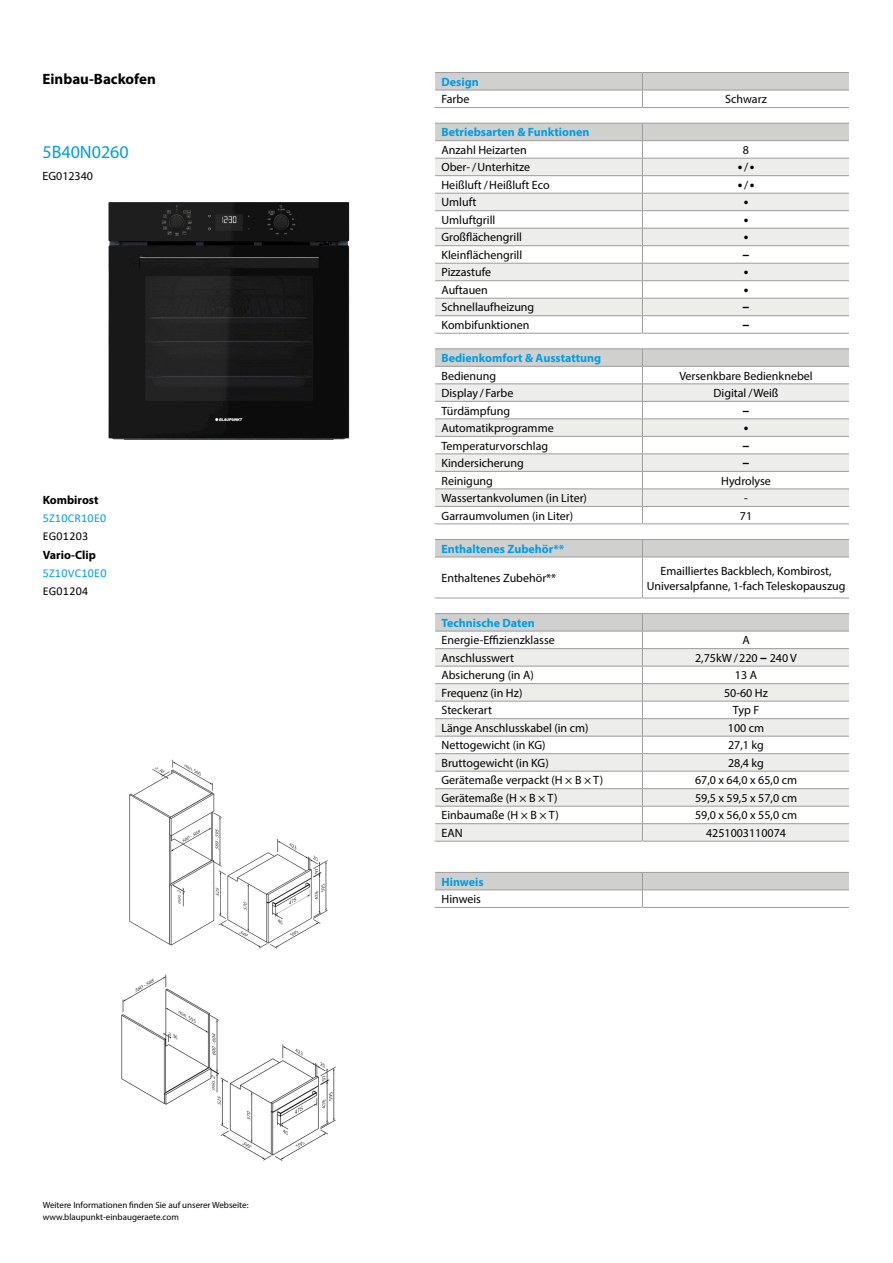
<style>
.page{position:relative;width:893px;height:1263px;background:#fff}
.page>*{position:absolute;margin:0;border:0;box-sizing:border-box;transform-origin:0 0}
.Merkmalsfolge-Modell-Nummer{font:18px "Myriad Pro";color:#009ee3}
.Merkmalsfolge-Produukt_Name{font:700 15px "Myriad Pro";color:#000}
.Metadata-Wert{font:700 13.8px "Myriad Pro";color:#000}
.Metadata{font:12px "Myriad Pro";color:#000}
.Metadata-Wert-2{font:12px/15px "Myriad Pro";color:#000;text-align:center}
.Kopf{font:700 12px "Myriad Pro";color:#009ee3}
.Liste-Merkmalsfolge_letzter{font:700 12px/18px "Myriad Pro";color:#000}
.Liste-Merkmalsfolge_erster{font:12px/18px "Calibri";letter-spacing:.025em;color:#009ee3}
.Merkmalsfolge-Nummer{font:12px "Myriad Pro";color:#000}
.Absatz_erster{font:9px "Myriad Pro";color:#000}
.Absatz_letzter{font:9px "Myriad Pro";color:#000}
.s1{font-family:"Myriad Pro";font-weight:700;color:#000}
.s2{color:#000}
.s3{font-family:"Calibri";font-weight:400;color:#009ee3}
.s4{font-family:"Calibri";font-weight:400}
.s5{font-weight:400;font-size:12px}
.s6{font-weight:700;font-size:13.8px}
</style>
<div class="page">
<img style="left:129px;top:759px;width:199px;height:190px">
<img style="left:121px;top:974px;width:215px;height:187px">
<img style="left:108px;top:203px;width:241px;height:237px">
<hr style="left:435px;top:72px;width:207px;height:1px;background:#9c9c9c">
<hr style="left:642px;top:72px;width:208px;height:1px;background:#9c9c9c">
<svg style="left:434px;top:73px;width:415px;height:35px"></svg>
<svg style="left:434px;top:123px;width:415px;height:211px"></svg>
<hr style="left:642px;top:140px;width:208px;height:1px;background:#9c9c9c">
<hr style="left:435px;top:348px;width:207px;height:1px;background:#9c9c9c">
<hr style="left:642px;top:348px;width:208px;height:1px;background:#9c9c9c">
<svg style="left:434px;top:349px;width:415px;height:176px"></svg>
<hr style="left:642px;top:366px;width:208px;height:1px;background:#9c9c9c">
<svg style="left:434px;top:539px;width:415px;height:60px"></svg>
<hr style="left:642px;top:557px;width:208px;height:1px;background:#9c9c9c">
<hr style="left:435px;top:613px;width:207px;height:1px;background:#9c9c9c">
<hr style="left:642px;top:613px;width:208px;height:1px;background:#9c9c9c">
<svg style="left:434px;top:614px;width:415px;height:228px"></svg>
<hr style="left:642px;top:631px;width:208px;height:1px;background:#9c9c9c">
<svg style="left:434px;top:872px;width:415px;height:36px"></svg>
<hr style="left:849px;top:72px;width:3px;height:1130px;background:#fff">
<p class="Merkmalsfolge-Produukt_Name" style="left:43px;top:69px;width:115px">Einbau-Backofen</p>
<p class="Merkmalsfolge-Modell-Nummer" style="left:43px;top:140px;width:88px">5B40N0260</p>
<p class="Merkmalsfolge-Nummer" style="left:43px;top:169px;width:52px">EG012340</p>
<p class="Liste-Merkmalsfolge_erster" style="left:43px;top:491px;width:65px"><span class="s1">Kombirost<br></span>5Z10CR10E0<br><span class="s2">EG01203</span></p>
<p class="Liste-Merkmalsfolge_letzter" style="left:43px;top:546px;width:65px">Vario-Clip<br><span class="s3">5Z10VC10E0<br></span><span class="s4">EG01204</span></p>
<p class="Absatz_erster" style="left:43px;top:1200px;width:207px">Weitere Informationen finden Sie auf unserer Webseite:</p>
<p class="Absatz_letzter" style="left:43px;top:1212px;width:138px">www.blaupunkt-einbaugeraete.com</p>
<p class="Kopf" style="left:441px;top:74px;width:39px">Design</p>
<p class="Metadata" style="left:441px;top:92px;width:29px">Farbe</p>
<p class="Metadata-Wert-2" style="left:725px;top:92px;width:43px">Schwarz</p>
<p class="Kopf" style="left:441px;top:125px;width:150px">Betriebsarten &amp; Funktionen</p>
<p class="Metadata" style="left:441px;top:142px;width:87px">Anzahl Heizarten</p>
<p class="Metadata-Wert-2" style="left:743px;top:142px;width:8px">8</p>
<p class="Metadata" style="left:441px;top:160px;width:90px">Ober- / Unterhitze</p>
<p class="Metadata-Wert" style="left:738px;top:158px;width:18px">• <span class="s5">/</span> •</p>
<p class="Metadata" style="left:441px;top:177px;width:110px">Heißluft / Heißluft Eco</p>
<p class="Metadata-Wert" style="left:738px;top:175px;width:18px">• <span class="s5">/</span> •</p>
<p class="Metadata" style="left:441px;top:195px;width:36px">Umluft</p>
<p class="Metadata-Wert" style="left:744px;top:193px;width:6px">•</p>
<p class="Metadata" style="left:441px;top:212px;width:55px">Umluftgrill</p>
<p class="Metadata-Wert" style="left:744px;top:210px;width:6px">•</p>
<p class="Metadata" style="left:441px;top:230px;width:82px">Großflächengrill</p>
<p class="Metadata-Wert" style="left:744px;top:228px;width:6px">•</p>
<p class="Metadata" style="left:441px;top:247px;width:82px">Kleinflächengrill</p>
<p class="Metadata-Wert" style="left:743px;top:245px;width:8px">–</p>
<p class="Metadata" style="left:441px;top:265px;width:51px">Pizzastufe</p>
<p class="Metadata-Wert" style="left:744px;top:263px;width:6px">•</p>
<p class="Metadata" style="left:441px;top:283px;width:48px">Auftauen</p>
<p class="Metadata-Wert" style="left:744px;top:280px;width:6px">•</p>
<p class="Metadata" style="left:441px;top:300px;width:94px">Schnellaufheizung</p>
<p class="Metadata-Wert" style="left:743px;top:298px;width:8px">–</p>
<p class="Metadata" style="left:441px;top:318px;width:89px">Kombifunktionen</p>
<p class="Metadata-Wert" style="left:743px;top:315px;width:8px">–</p>
<p class="Kopf" style="left:441px;top:350px;width:161px">Bedienkomfort &amp; Ausstattung</p>
<p class="Metadata" style="left:441px;top:368px;width:56px">Bedienung</p>
<p class="Metadata-Wert-2" style="left:679px;top:368px;width:135px">Versenkbare Bedienknebel</p>
<p class="Metadata" style="left:441px;top:386px;width:73px">Display / Farbe</p>
<p class="Metadata-Wert-2" style="left:714px;top:385px;width:66px">Digital / Weiß</p>
<p class="Metadata" style="left:441px;top:403px;width:70px">Türdämpfung</p>
<p class="Metadata-Wert" style="left:743px;top:401px;width:8px">–</p>
<p class="Metadata" style="left:441px;top:421px;width:114px">Automatikprogramme</p>
<p class="Metadata-Wert" style="left:744px;top:418px;width:6px">•</p>
<p class="Metadata" style="left:441px;top:438px;width:108px">Temperaturvorschlag</p>
<p class="Metadata-Wert" style="left:743px;top:436px;width:8px">–</p>
<p class="Metadata" style="left:441px;top:456px;width:84px">Kindersicherung</p>
<p class="Metadata-Wert" style="left:743px;top:453px;width:8px">–</p>
<p class="Metadata" style="left:441px;top:473px;width:53px">Reinigung</p>
<p class="Metadata-Wert-2" style="left:721px;top:473px;width:51px">Hydrolyse</p>
<p class="Metadata" style="left:441px;top:491px;width:147px">Wassertankvolumen (in Liter)</p>
<p class="Metadata-Wert-2" style="left:744px;top:490px;width:5px">-</p>
<p class="Metadata" style="left:441px;top:508px;width:133px">Garraumvolumen (in Liter)</p>
<p class="Metadata-Wert-2" style="left:740px;top:508px;width:14px">71</p>
<p class="Kopf" style="left:441px;top:541px;width:124px">Enthaltenes Zubehör**</p>
<p class="Metadata" style="left:441px;top:571px;width:116px">Enthaltenes Zubehör**</p>
<p class="Metadata-Wert-2" style="left:647px;top:563px;width:200px">Emailliertes Backblech, Kombirost,<br>Universalpfanne, 1-fach Teleskopauszug</p>
<p class="Kopf" style="left:441px;top:615px;width:95px">Technische Daten</p>
<p class="Metadata" style="left:441px;top:633px;width:115px">Energie-Effizienzklasse</p>
<p class="Metadata-Wert-2" style="left:742px;top:633px;width:9px">A</p>
<p class="Metadata" style="left:441px;top:650px;width:74px">Anschlusswert</p>
<p class="Metadata-Wert-2" style="left:695px;top:650px;width:103px">2,75kW / 220 <span class="s6">–</span> 240 V</p>
<p class="Metadata" style="left:441px;top:668px;width:94px">Absicherung (in A)</p>
<p class="Metadata-Wert-2" style="left:735px;top:668px;width:24px">13 A</p>
<p class="Metadata" style="left:441px;top:685px;width:82px">Frequenz (in Hz)</p>
<p class="Metadata-Wert-2" style="left:724px;top:685px;width:45px">50-60 Hz</p>
<p class="Metadata" style="left:441px;top:703px;width:52px">Steckerart</p>
<p class="Metadata-Wert-2" style="left:733px;top:703px;width:28px">Typ F</p>
<p class="Metadata" style="left:441px;top:720px;width:149px">Länge Anschlusskabel (in cm)</p>
<p class="Metadata-Wert-2" style="left:728px;top:720px;width:38px">100 cm</p>
<p class="Metadata" style="left:441px;top:738px;width:106px">Nettogewicht (in KG)</p>
<p class="Metadata-Wert-2" style="left:728px;top:738px;width:37px">27,1 kg</p>
<p class="Metadata" style="left:441px;top:755px;width:109px">Bruttogewicht (in KG)</p>
<p class="Metadata-Wert-2" style="left:728px;top:755px;width:37px">28,4 kg</p>
<p class="Metadata" style="left:441px;top:773px;width:163px">Gerätemaße verpackt (H × B × T)</p>
<p class="Metadata-Wert-2" style="left:695px;top:773px;width:104px">67,0 x 64,0 x 65,0 cm</p>
<p class="Metadata" style="left:441px;top:790px;width:118px">Gerätemaße (H × B × T)</p>
<p class="Metadata-Wert-2" style="left:695px;top:790px;width:104px">59,5 x 59,5 x 57,0 cm</p>
<p class="Metadata" style="left:441px;top:808px;width:119px">Einbaumaße (H × B × T)</p>
<p class="Metadata-Wert-2" style="left:695px;top:808px;width:104px">59,0 x 56,0 x 55,0 cm</p>
<p class="Metadata" style="left:441px;top:825px;width:23px">EAN</p>
<p class="Metadata-Wert-2" style="left:706px;top:825px;width:82px">4251003110074</p>
<p class="Kopf" style="left:441px;top:874px;width:44px">Hinweis</p>
<p class="Metadata" style="left:441px;top:892px;width:41px">Hinweis</p>
</div>
